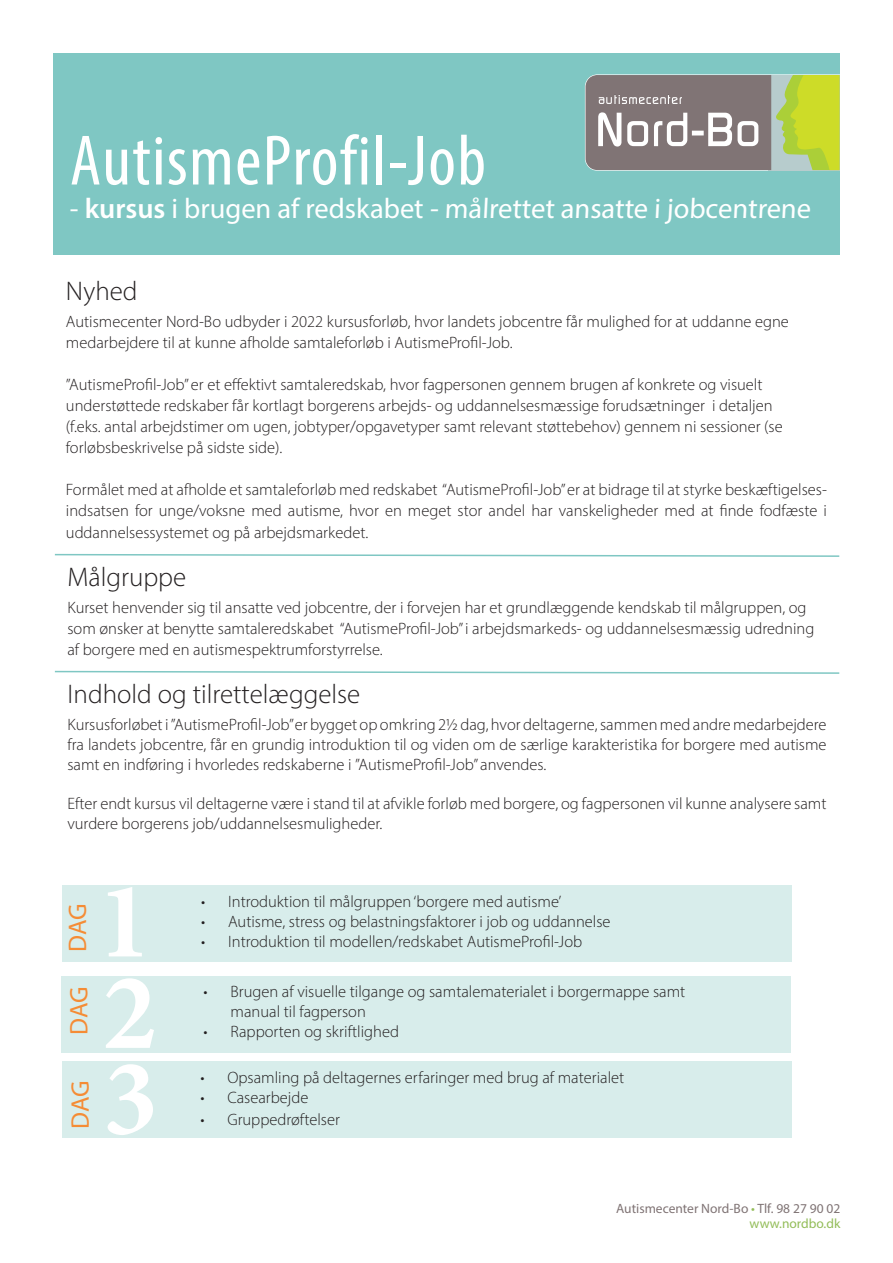
<style>
.page{position:relative;width:893px;height:1263px;background:#fff}
.page>*{position:absolute;margin:0;border:0;box-sizing:border-box;transform-origin:0 0}
.t1{font:700 109.5px "Minion Pro";color:#fff}
.t2{font:condensed 72px "Myriad Pro";letter-spacing:.02em;color:#fff}
.t3{font:28.5px "Myriad Pro";color:#fff}
.t4{font:300 27px "Myriad Pro";color:#231f20}
.t5{font:25.5px "Myriad Pro";letter-spacing:-.015em;color:#f58c35}
.t6{font:300 16.5px/21px "Myriad Pro";color:#231f20}
.t7{font:13.5px/15px "Myriad Pro";color:#807475;text-align:right}
.s1{font-weight:600}
.s2{color:#93bd59}
</style>
<div class="page">
<div style="left:53px;top:54px;width:787px;height:201px;background:#7fc7c3"></div>
<svg style="left:585px;top:74px;width:255px;height:97px;background:#9e9d7c"></svg>
<div style="left:62px;top:1061px;width:729px;height:76px;background:#d8edeb"></div>
<div style="left:61px;top:976px;width:730px;height:77px;background:#d8edeb"></div>
<div style="left:62px;top:885px;width:730px;height:76px;background:#d8edeb"></div>
<svg style="left:54px;top:553px;width:786px;height:4px"></svg>
<svg style="left:54px;top:670px;width:786px;height:4px"></svg>
<h2 class="t2" style="left:70px;top:117px;width:418px">AutismeProfil-Job</h2>
<h3 class="t3" style="left:70px;top:190px;width:744px">- <span class="s1">kursus</span> i brugen af redskabet - målrettet ansatte i jobcentrene</h3>
<h3 class="t4" style="left:66px;top:275px;width:73px">Nyhed</h3>
<p class="t6" style="left:66px;top:311px;width:724px">Autismecenter Nord-Bo udbyder i 2022 kursusforløb, hvor landets jobcentre får mulighed for at uddanne egne medarbejdere til at kunne afholde samtaleforløb i AutismeProfil-Job.</p>
<p class="t6" style="left:66px;top:374px;width:718px">”AutismeProfil-Job” er et effektivt samtaleredskab, hvor fagpersonen gennem brugen af konkrete og visuelt understøttede redskaber får kortlagt borgerens arbejds- og uddannelsesmæssige forudsætninger i detaljen (f.eks. antal arbejdstimer om ugen, jobtyper/opgavetyper samt relevant støttebehov) gennem ni sessioner (se forløbsbeskrivelse på sidste side).</p>
<p class="t6" style="left:66px;top:479px;width:763px">Formålet med at afholde et samtaleforløb med redskabet “AutismeProfil-Job” er at bidrage til at styrke beskæftigelses&shy;indsatsen for unge/voksne med autisme, hvor en meget stor andel har vanskeligheder med at finde fodfæste i</p>
<p class="t6" style="left:66px;top:522px;width:304px">uddannelsessystemet og på arbejdsmarkedet.</p>
<h3 class="t4" style="left:67px;top:561px;width:120px">Målgruppe</h3>
<p class="t6" style="left:67px;top:597px;width:748px">Kurset henvender sig til ansatte ved jobcentre, der i forvejen har et grundlæggende kendskab til målgruppen, og som ønsker at benytte samtaleredskabet “AutismeProfil-Job” i arbejdsmarkeds- og uddannelsesmæssig udredning af borgere med en autismespektrumforstyrrelse.</p>
<h3 class="t4" style="left:67px;top:678px;width:294px">Indhold og tilrettelæggelse</h3>
<p class="t6" style="left:67px;top:715px;width:761px;line-height:19.8px;text-align:justify">Kursusforløbet i ”AutismeProfil-Job” er bygget op omkring 2½ dag, hvor deltagerne, sammen med andre medarbejdere fra landets jobcentre, får en grundig introduktion til og viden om de særlige karakteristika for borgere med autisme samt en indføring i hvorledes redskaberne i ”AutismeProfil-Job” anvendes.</p>
<p class="t6" style="left:67px;top:794px;width:761px;line-height:19.8px">Efter endt kursus vil deltagerne være i stand til at afvikle forløb med borgere, og fagpersonen vil kunne analysere samt vurdere borgerens job/uddannelsesmuligheder.</p>
<h3 class="t5" style="left:62px;top:951px;width:50px;rotate:-90deg">DAG</h3>
<h3 class="t5" style="left:63px;top:1035px;width:50px;rotate:-90deg">DAG</h3>
<h3 class="t5" style="left:64px;top:1129px;width:50px;rotate:-90deg">DAG</h3>
<h1 class="t1" style="left:104px;top:844px;width:42px">1</h1>
<h1 class="t1" style="left:102px;top:936px;width:56px">2</h1>
<h1 class="t1" style="left:103px;top:1022px;width:56px">3</h1>
<p class="t6" style="left:201px;top:891px;width:362px">• Introduktion til målgruppen ‘borgere med autisme’</p>
<p class="t6" style="left:201px;top:910px;width:411px">• Autisme, stress og belastningsfaktorer i job og uddannelse</p>
<p class="t6" style="left:201px;top:930px;width:383px">• Introduktion til modellen/redskabet AutismeProfil-Job</p>
<p class="t6" style="left:231px;top:982px;width:456px;line-height:19.8px;text-indent:-27px">• Brugen af visuelle tilgange og samtalematerialet i borgermappe samt manual til fagperson</p>
<p class="t6" style="left:204px;top:1021px;width:197px">• Rapporten og skriftlighed</p>
<p class="t6" style="left:200px;top:1067px;width:425px">• Opsamling på deltagernes erfaringer med brug af materialet</p>
<p class="t6" style="left:200px;top:1087px;width:110px">• Casearbejde</p>
<p class="t6" style="left:200px;top:1108px;width:141px">• Gruppedrøftelser</p>
<p class="t7" style="left:616px;top:1200px;width:226px">Autismecenter Nord-Bo <span class="s2">•</span> Tlf. 98 27 90 02 <span class="s2">www.nordbo.dk</span></p>
</div>
